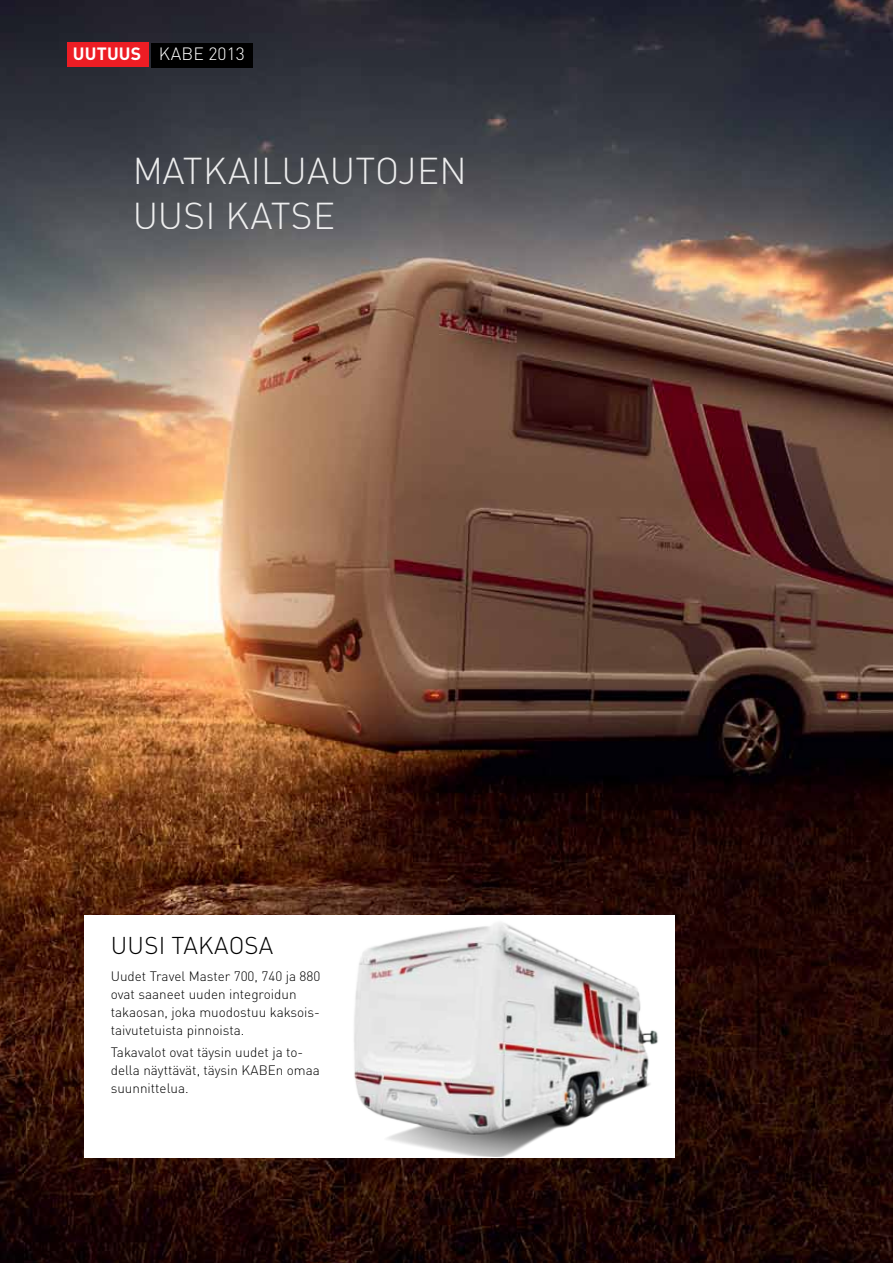
<style>
.page{position:relative;width:893px;height:1263px;background:#fff}
.page>*{position:absolute;margin:0;border:0;box-sizing:border-box;transform-origin:0 0}
.t1{font:300 36.9px/44.4px "DINOT";letter-spacing:.01em;color:#fff}
.t2{font:300 24px "DINOT";letter-spacing:.01em;color:#000}
.t3{font:700 17.55px "DINOT";letter-spacing:.01em;color:#fff}
.t4{font:300 17.55px "DINOT";color:#fff}
.t5{font:300 13.5px/18px "DINOT";color:#000}
.s1{font-weight:300}
</style>
<div class="page">
<img style="left:0;top:0;width:893px;height:1263px">
<div style="left:84px;top:915px;width:590px;height:243px;background:#fff"></div>
<img style="left:340px;top:909px;width:345px;height:254px">
<div style="left:152px;top:43px;width:101px;height:25px;background:#000"></div>
<div style="left:67px;top:42px;width:82px;height:25px;background:#ed1d24"></div>
<p class="t3" style="left:73px;top:42px;width:98px">UUTUUS <span class="s1">kabe</span></p>
<p class="t4" style="left:209px;top:43px;width:38px">2013</p>
<h1 class="t1" style="left:132px;top:148px;width:336px">MATKAILUAUTOJEN<br>UUSI KATSE</h1>
<h2 class="t2" style="left:111px;top:931px;width:164px">UUSI TAKAOSA</h2>
<p class="t5" style="left:111px;top:967px;width:211px">Uudet Travel Master 700, 740 ja 880 ovat saaneet uuden integroidun takaosan, joka muodostuu kaksois&shy;taivutetuista pinnoista.</p>
<p class="t5" style="left:111px;top:1043px;width:211px">Takavalot ovat täysin uudet ja to&shy;della näyttävät, täysin KABEn omaa suunnittelua.</p>
</div>
